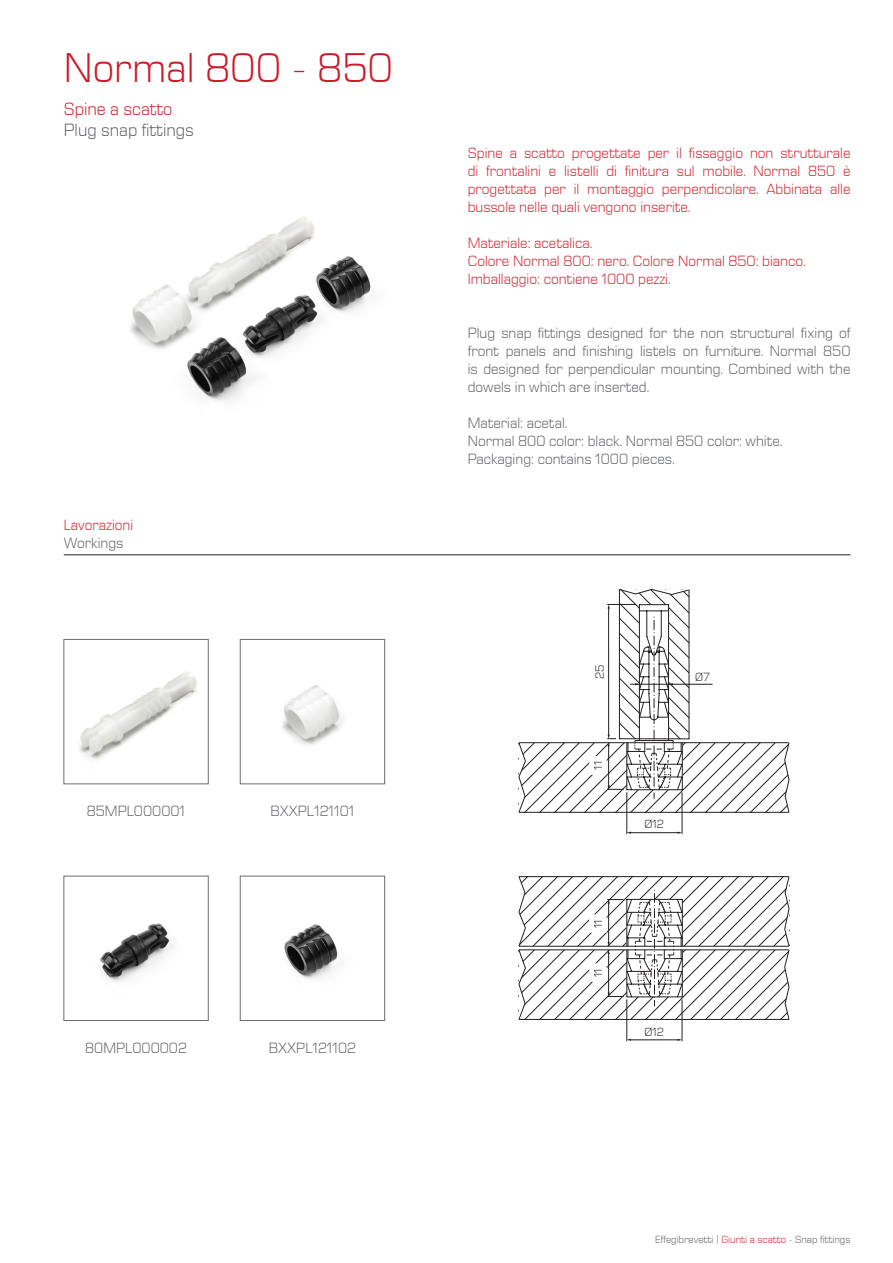
<style>
.page{position:relative;width:893px;height:1263px;background:#fff}
.page>*{position:absolute;margin:0;border:0;box-sizing:border-box;transform-origin:0 0}
.Titolo_BIG_ROSSO{font:300 42px "Eurostile Next LT Pro";color:#cb1a28}
.Sottotitoli_Indice_ENG{font:300 18px "Eurostile Next LT Pro";color:#595c60}
.Sottotitoli_Indice_ITA{font:300 18px "Eurostile Next LT Pro";color:#cb1a28}
.Testo_ENG{font:300 15px/18px "Eurostile Next LT Pro";color:#595c60;text-align:justify}
.Testo_ITA{font:300 15px/18px "Eurostile Next LT Pro";color:#cb1a28;text-align:justify}
.t1{font:300 12px "Eurostile Next LT Pro";color:#231f20}
.t2{font:300 10.5px "Eurostile Next LT Pro";color:#595c60}
.s1{color:#cb1a28}
</style>
<div class="page">
<img style="left:130px;top:216px;width:241px;height:185px">
<hr style="left:64px;top:555px;width:786px;height:1px;background:#231f20">
<img style="left:79px;top:671px;width:118px;height:89px">
<div style="left:64px;top:639px;width:144px;height:145px;border:1px solid #6c6d70"></div>
<img style="left:282px;top:685px;width:61px;height:60px">
<div style="left:240px;top:639px;width:145px;height:145px;border:1px solid #6c6d70"></div>
<img style="left:100px;top:923px;width:74px;height:58px">
<img style="left:284px;top:924px;width:54px;height:55px">
<div style="left:240px;top:876px;width:145px;height:144px;border:1px solid #6c6d70"></div>
<hr style="left:682px;top:999px;width:1px;height:42px;background:#231f20">
<hr style="left:626px;top:999px;width:1px;height:42px;background:#231f20">
<hr style="left:630px;top:1039px;width:49px;height:1px;background:#231f20">
<svg style="left:518px;top:876px;width:272px;height:144px"></svg>
<hr style="left:682px;top:792px;width:1px;height:42px;background:#231f20">
<hr style="left:626px;top:792px;width:1px;height:42px;background:#231f20">
<hr style="left:630px;top:832px;width:49px;height:1px;background:#231f20">
<svg style="left:518px;top:589px;width:272px;height:224px"></svg>
<p class="Titolo_BIG_ROSSO" style="left:64px;top:45px;width:331px">Normal 800 - 850</p>
<p class="Sottotitoli_Indice_ITA" style="left:64px;top:99px;width:110px">Spine a scatto</p>
<p class="Sottotitoli_Indice_ENG" style="left:64px;top:120px;width:132px">Plug snap fittings</p>
<p class="Testo_ITA" style="left:64px;top:516px;width:71px">Lavorazioni</p>
<p class="Testo_ENG" style="left:64px;top:534px;width:61px">Workings</p>
<p class="Testo_ENG" style="left:87px;top:802px;width:100px">85MPL000001</p>
<p class="Testo_ENG" style="left:270px;top:802px;width:85px">BXXPL121101</p>
<p class="Testo_ENG" style="left:85px;top:1039px;width:103px">80MPL000002</p>
<p class="Testo_ENG" style="left:269px;top:1039px;width:89px">BXXPL121102</p>
<p class="Testo_ITA" style="left:468px;top:144px;width:384px">Spine a scatto progettate per il fissaggio non strutturale di frontalini e listelli di finitura sul mobile. Normal 850 è progettata per il montaggio perpendicolare. Abbinata alle bussole nelle quali vengono inserite.</p>
<p class="Testo_ITA" style="left:468px;top:234px;width:126px">Materiale: acetalica.</p>
<p class="Testo_ITA" style="left:468px;top:252px;width:340px">Colore Normal 800: nero. Colore Normal 850: bianco.</p>
<p class="Testo_ITA" style="left:468px;top:270px;width:205px">Imballaggio: contiene 1000 pezzi.</p>
<p class="Testo_ENG" style="left:468px;top:324px;width:384px">Plug snap fittings designed for the non structural fixing of front panels and finishing listels on furniture. Normal 850 is designed for perpendicular mounting. Combined with the dowels in which are inserted.</p>
<p class="Testo_ENG" style="left:468px;top:414px;width:101px">Material: acetal.</p>
<p class="Testo_ENG" style="left:468px;top:432px;width:316px">Normal 800 color: black. Normal 850 color: white.</p>
<p class="Testo_ENG" style="left:468px;top:450px;width:208px">Packaging: contains 1000 pieces.</p>
<p class="t1" style="left:593px;top:679px;width:16px;rotate:-90deg">25</p>
<p class="t1" style="left:695px;top:670px;width:16px">Ø7</p>
<p class="t1" style="left:592px;top:770px;width:10px;rotate:-90deg">11</p>
<p class="t1" style="left:592px;top:928px;width:10px;rotate:-90deg">11</p>
<p class="t1" style="left:592px;top:977px;width:10px;rotate:-90deg">11</p>
<p class="t1" style="left:644px;top:818px;width:21px">Ø12</p>
<p class="t1" style="left:644px;top:1025px;width:21px">Ø12</p>
<p class="t2" style="left:655px;top:1233px;width:197px">Effegibrevetti | <span class="s1">Giunti a scatto</span> - Snap fittings</p>
</div>
